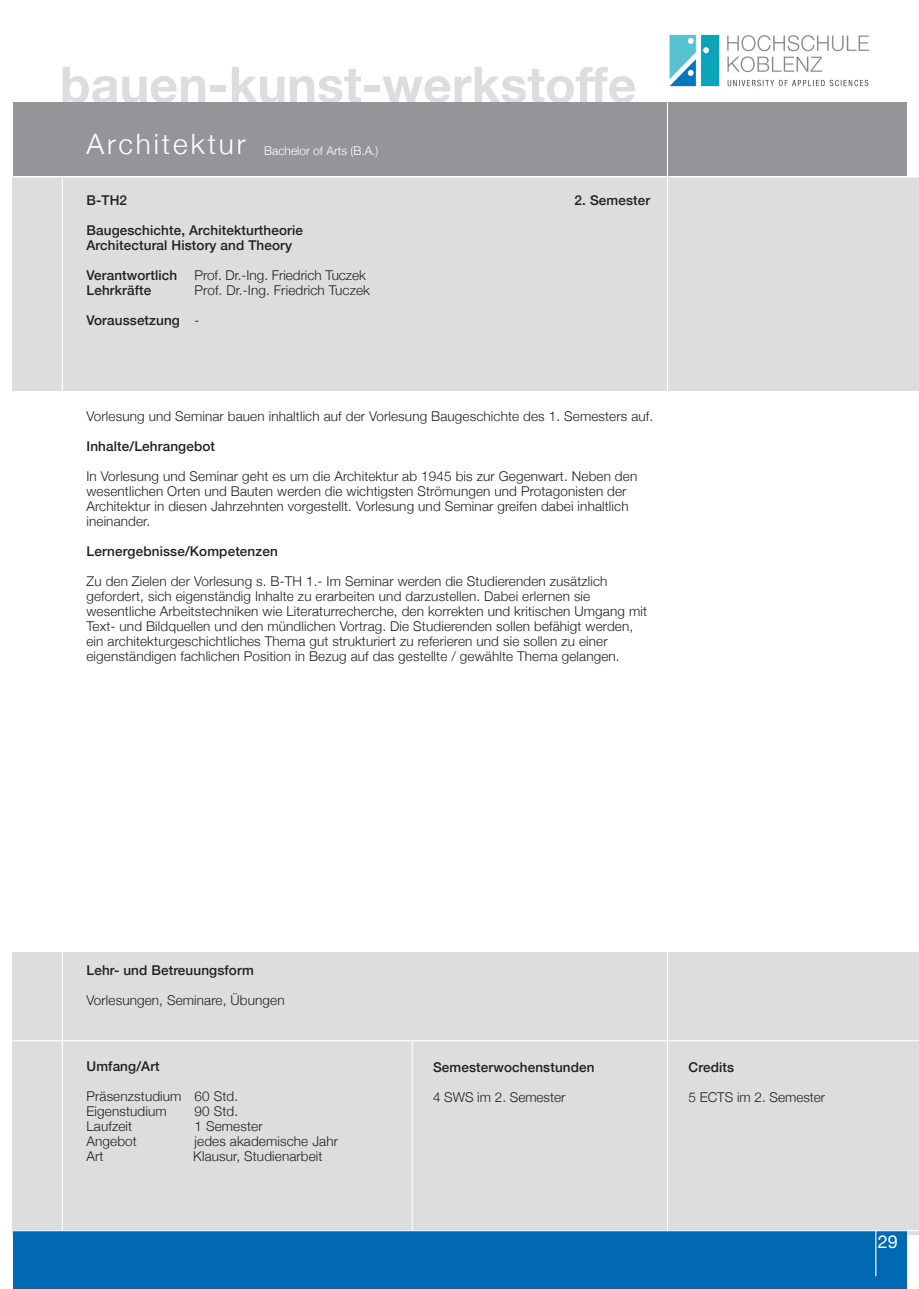
<style>
.page{position:relative;width:919px;height:1289px;background:#fff}
.page>*{position:absolute;margin:0;border:0;box-sizing:border-box;transform-origin:0 0}
.t1{font:700 50.25px "Helvetica Neue";color:#dcdddf}
.t2{font:300 28.05px "Helvetica Neue";letter-spacing:.105em;color:#fff}
.t3{font:18px "Helvetica Neue";color:#fff}
.t4{font:300 13.5px/15px "Helvetica Neue";letter-spacing:.01em;color:#231f20}
.t5{font:500 13.5px "Helvetica Neue";letter-spacing:.01em;color:#231f20}
.t6{font:300 12px "Helvetica Neue";color:#fff}
.s1{font-weight:300}
</style>
<div class="page">
<div style="left:13px;top:952px;width:905px;height:282px;background:#dcdddf"></div>
<div style="left:13px;top:1230px;width:893px;height:58px;background:#0168b3"></div>
<div style="left:13px;top:177px;width:905px;height:213px;background:#dcdddf"></div>
<div style="left:13px;top:103px;width:893px;height:73px;background:#939598"></div>
<hr style="left:13px;top:1229px;width:905px;height:2px;background:#fff">
<img style="left:669px;top:34px;width:200px;height:53px">
<hr style="left:666px;top:103px;width:2px;height:1128px;background:#fff">
<hr style="left:62px;top:177px;width:1px;height:1053px;background:#fff">
<hr style="left:13px;top:1040px;width:905px;height:1px;background:#fff">
<hr style="left:875px;top:1230px;width:1px;height:46px;background:#fff">
<hr style="left:411px;top:1041px;width:2px;height:189px;background:#fff">
<h1 class="t1" style="left:60px;top:45px;width:578px">bauen-kunst-werkstoffe</h1>
<h2 class="t2" style="left:86px;top:122px;width:161px">Architektur</h2>
<p class="t6" style="left:264px;top:141px;width:116px">Bachelor of Arts (B.A.)</p>
<p class="t5" style="left:86px;top:189px;width:42px">B-TH2</p>
<p class="t5" style="left:86px;top:219px;width:218px">Baugeschichte, Architekturtheorie</p>
<p class="t5" style="left:86px;top:234px;width:207px">Architectural History and Theory</p>
<p class="t5" style="left:86px;top:264px;width:92px">Verantwortlich</p>
<p class="t4" style="left:194px;top:266px;width:173px">Prof. Dr.-Ing. Friedrich Tuczek</p>
<p class="t5" style="left:86px;top:279px;width:66px">Lehrkräfte</p>
<p class="t4" style="left:194px;top:281px;width:177px">Prof. Dr.-Ing. Friedrich Tuczek</p>
<p class="t5" style="left:86px;top:309px;width:114px">Voraussetzung <span class="s1">-</span></p>
<p class="t5" style="left:574px;top:189px;width:77px">2. Semester</p>
<p class="t4" style="left:86px;top:408px;width:568px">Vorlesung und Seminar bauen inhaltlich auf der Vorlesung Baugeschichte des 1. Semesters auf.</p>
<p class="t5" style="left:86px;top:435px;width:130px">Inhalte/Lehrangebot</p>
<p class="t4" style="left:86px;top:468px;width:552px">In Vorlesung und Seminar geht es um die Architektur ab 1945 bis zur Gegenwart. Neben den wesentlichen Orten und Bauten werden die wichtigsten Strömungen und Protagonisten der Architektur in diesen Jahrzehnten vorgestellt. Vorlesung und Seminar greifen dabei inhaltlich ineinander.</p>
<p class="t5" style="left:86px;top:540px;width:193px">Lernergebnisse/Kompetenzen</p>
<p class="t4" style="left:86px;top:573px;width:562px">Zu den Zielen der Vorlesung s. B-TH 1.- Im Seminar werden die Studierenden zusätzlich gefordert, sich eigenständig Inhalte zu erarbeiten und darzustellen. Dabei erlernen sie wesentliche Arbeitstechniken wie Literaturrecherche, den korrekten und kritischen Umgang mit Text- und Bildquellen und den mündlichen Vortrag. Die Studierenden sollen befähigt werden, ein architekturgeschichtliches Thema gut strukturiert zu referieren und sie sollen zu einer eigenständigen fachlichen Position in Bezug auf das gestellte / gewählte Thema gelangen.</p>
<p class="t5" style="left:86px;top:958px;width:169px">Lehr- und Betreuungsform</p>
<p class="t4" style="left:86px;top:991px;width:199px">Vorlesungen, Seminare, Übungen</p>
<p class="t5" style="left:86px;top:1055px;width:75px">Umfang/Art</p>
<p class="t4" style="left:86px;top:1087px;width:153px">Präsenzstudium 60 Std.</p>
<p class="t4" style="left:86px;top:1102px;width:82px">Eigenstudium</p>
<p class="t4" style="left:194px;top:1102px;width:45px">90 Std.</p>
<p class="t4" style="left:86px;top:1117px;width:47px">Laufzeit</p>
<p class="t4" style="left:194px;top:1117px;width:69px">1 Semester</p>
<p class="t4" style="left:86px;top:1132px;width:52px">Angebot</p>
<p class="t4" style="left:194px;top:1132px;width:145px">jedes akademische Jahr</p>
<p class="t4" style="left:86px;top:1147px;width:19px">Art</p>
<p class="t4" style="left:193px;top:1147px;width:131px">Klausur, Studienarbeit</p>
<p class="t5" style="left:433px;top:1056px;width:163px">Semesterwochenstunden</p>
<p class="t4" style="left:433px;top:1088px;width:134px">4 SWS im 2. Semester</p>
<p class="t5" style="left:688px;top:1055px;width:47px">Credits</p>
<p class="t4" style="left:688px;top:1088px;width:138px">5 ECTS im 2. Semester</p>
<h3 class="t3" style="left:877px;top:1228px;width:22px">29</h3>
</div>
